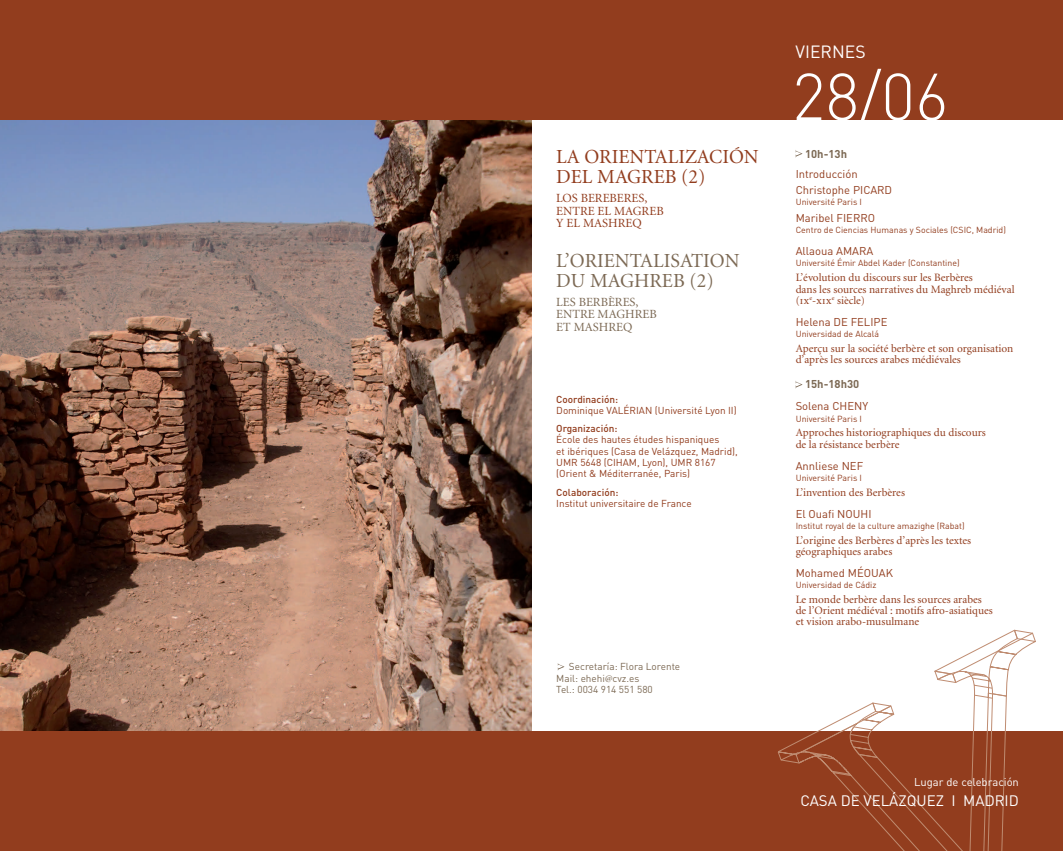
<style>
.page{position:relative;width:1063px;height:851px;background:#fff}
.page>*{position:absolute;margin:0;border:0;box-sizing:border-box;transform-origin:0 0}
.t1{font:300 65.38px "DIN";color:#fff}
.t2{font:20px/20px "Minion LT";color:#923d1e}
.t3{font:20px/20px "Minion LT";color:#7c6954}
.t4{font:17.5px "DIN";color:#fff}
.t5{font:15px "DIN";color:#fff}
.t6{font:12.5px/12.5px "Minion LT";color:#923d1e}
.t7{font:12.5px/12.5px "Minion LT";color:#7c6954}
.t8{font:11.25px/11.2px "Minion LT";color:#923d1e}
.t9{font:11.25px/16.5px "DIN";color:#923d1e}
.t10{font:11.25px "DIN";color:#fff}
.t11{font:700 11.25px "DIN";color:#7c6954}
.t12{font:10px/11.2px "DIN";color:#923d1e}
.t13{font:10px/11.2px "DIN";color:#7c6954}
.t14{font:500 10px "DIN";color:#923d1e}
.t15{font:8.75px "DIN";color:#923d1e}
.s1{font-family:"Minion LT"}
.s2{font-family:"Minion Regular SC"}
</style>
<div class="page">
<img style="left:0;top:120px;width:531px;height:611px">
<div style="left:0;top:0;width:1063px;height:120px;background:#923d1e"></div>
<div style="left:0;top:731px;width:1063px;height:119px;background:#923d1e"></div>
<svg style="left:778px;top:629px;width:258px;height:221px"></svg>
<svg style="left:796px;top:150px;width:6px;height:7px"></svg>
<svg style="left:796px;top:381px;width:6px;height:7px"></svg>
<svg style="left:558px;top:663px;width:6px;height:7px"></svg>
<h2 class="t2" style="left:556px;top:147px;width:204px">LA ORIENTALIZACIÓN<br>DEL MAGREB (2)</h2>
<p class="t6" style="left:556px;top:192px;width:109px">LOS BEREBERES,<br>ENTRE EL MAGREB<br>Y EL MASHREQ</p>
<h2 class="t3" style="left:556px;top:251px;width:185px">L’ORIENTALISATION<br>DU MAGHREB (2)</h2>
<p class="t7" style="left:556px;top:296px;width:102px">LES BERBÈRES,<br>ENTRE MAGHREB<br>ET MASHREQ</p>
<p class="t14" style="left:556px;top:392px;width:63px">Coordinación:</p>
<p class="t12" style="left:556px;top:404px;width:182px">Dominique VALÉRIAN (Université Lyon II)</p>
<p class="t14" style="left:556px;top:422px;width:63px">Organización:</p>
<p class="t12" style="left:556px;top:434px;width:183px">École des hautes études hispaniques<br>et ibériques (Casa de Velázquez, Madrid), UMR 5648 (CIHAM, Lyon), UMR 8167 (Orient &amp; Méditerranée, Paris)</p>
<p class="t14" style="left:556px;top:485px;width:64px">Colaboración:</p>
<p class="t12" style="left:556px;top:497px;width:137px">Institut universitaire de France</p>
<p class="t13" style="left:556px;top:660px;width:125px;text-indent:13px">Secretaría: Flora Lorente<br>Mail: ehehi<span class="s1">@</span>cvz.es<br>Tel.: 0034 914 551 580</p>
<h3 class="t4" style="left:796px;top:40px;width:72px">vIERNES</h3>
<h1 class="t1" style="left:792px;top:56px;width:158px">28/06</h1>
<p class="t11" style="left:805px;top:146px;width:44px">10h-13h</p>
<p class="t9" style="left:796px;top:165px;width:98px">Introducción<br>Christophe PICARD</p>
<p class="t15" style="left:796px;top:197px;width:68px">Université Paris I</p>
<p class="t9" style="left:796px;top:209px;width:81px">Maribel FIERRO</p>
<p class="t15" style="left:796px;top:225px;width:212px">Centro de Ciencias Humanas y Sociales (CSIC, Madrid)</p>
<p class="t9" style="left:796px;top:243px;width:79px">Allaoua AMARA</p>
<p class="t15" style="left:796px;top:258px;width:165px">Université Émir Abdel Kader (Constantine)</p>
<p class="t8" style="left:796px;top:272px;width:220px">L’évolution du discours sur les Berbères<br>dans les sources narratives du Maghreb médiéval (<span class="s2">ix</span><sup>e</sup>-<span class="s2">xix</span><sup>e</sup> siècle)</p>
<p class="t9" style="left:796px;top:313px;width:93px">Helena DE FELIPE</p>
<p class="t15" style="left:796px;top:328px;width:85px">Universidad de Alcalá</p>
<p class="t8" style="left:796px;top:343px;width:219px">Aperçu sur la société berbère et son organisation d’après les sources arabes médiévales</p>
<p class="t11" style="left:805px;top:377px;width:56px">15h-18h30</p>
<p class="t9" style="left:796px;top:398px;width:74px">Solena CHENY</p>
<p class="t15" style="left:796px;top:413px;width:68px">Université Paris I</p>
<p class="t8" style="left:796px;top:427px;width:192px">Approches historiographiques du discours de la résistance berbère</p>
<p class="t9" style="left:796px;top:457px;width:69px">Annliese NEF</p>
<p class="t15" style="left:796px;top:472px;width:68px">Université Paris I</p>
<p class="t8" style="left:796px;top:486px;width:111px">L’invention des Berbères</p>
<p class="t9" style="left:796px;top:505px;width:77px">El Ouafi NOUHI</p>
<p class="t15" style="left:796px;top:520px;width:171px">Institut royal de la culture amazighe (Rabat)</p>
<p class="t8" style="left:796px;top:534px;width:177px">L’origine des Berbères d’après les textes géographiques arabes</p>
<p class="t9" style="left:796px;top:564px;width:99px">Mohamed MÉOUAK</p>
<p class="t15" style="left:796px;top:579px;width:82px">Universidad de Cádiz</p>
<p class="t8" style="left:796px;top:594px;width:199px">Le monde berbère dans les sources arabes de l’Orient médiéval : motifs afro-asiatiques et vision arabo-musulmane</p>
<p class="t10" style="left:914px;top:774px;width:106px">Lugar de celebración</p>
<h3 class="t5" style="left:800px;top:791px;width:220px">CASA DE VELÁZQUEZ I MADRID</h3>
</div>
